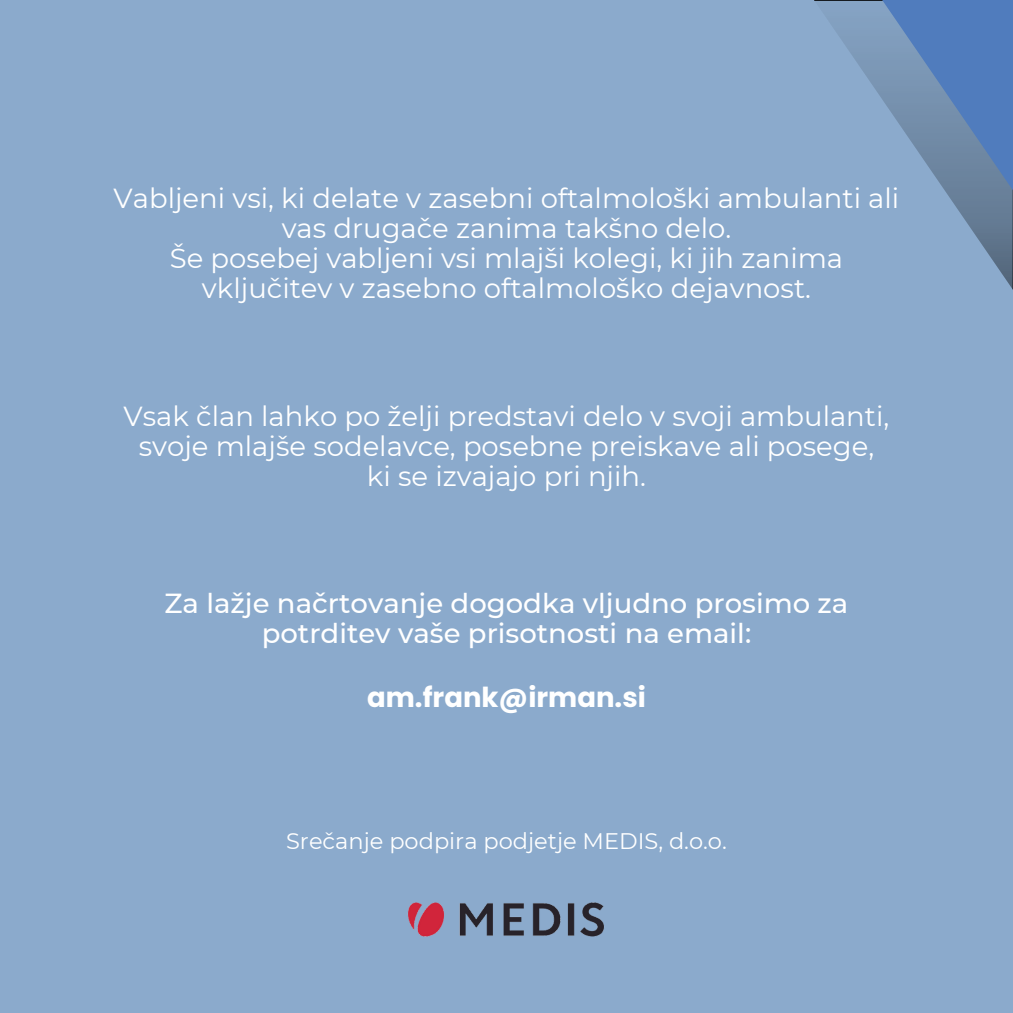
<style>
.page{position:relative;width:1013px;height:1013px;background:#fff}
.page>*{position:absolute;margin:0;border:0;box-sizing:border-box;transform-origin:0 0}
.t1{font:27.5px/30px "Montserrat";color:#fff;text-align:center}
.t2{font:500 27.5px/30px "Montserrat";color:#fff;text-align:center}
.t3{font:700 27.5px "Poppins";color:#fff}
.t4{font:22.5px "Montserrat";color:#fff}
</style>
<div class="page">
<div style="left:0;top:0;width:1012px;height:1012px;background:#8baacc"></div>
<img style="left:408px;top:902px;width:196px;height:35px">
<svg style="left:860px;top:0;width:152px;height:288px"></svg>
<h1 class="t1" style="left:114px;top:183px;width:787px">Vabljeni vsi, ki delate v zasebni oftalmološki ambulanti ali vas drugače zanima takšno delo.<br>Še posebej vabljeni vsi mlajši kolegi, ki jih zanima vključitev v zasebno oftalmološko dejavnost.</h1>
<p class="t1" style="left:124px;top:400px;width:767px">Vsak član lahko po želji predstavi delo v svoji ambulanti, svoje mlajše sodelavce, posebne preiskave ali posege, ki se izvajajo pri njih.</p>
<p class="t2" style="left:164px;top:588px;width:685px">Za lažje načrtovanje dogodka vljudno prosimo za potrditev vaše prisotnosti na email:</p>
<h1 class="t3" style="left:367px;top:677px;width:280px">am.frank@irman.si</h1>
<h2 class="t4" style="left:286px;top:827px;width:442px">Srečanje podpira podjetje MEDIS, d.o.o.</h2>
</div>
